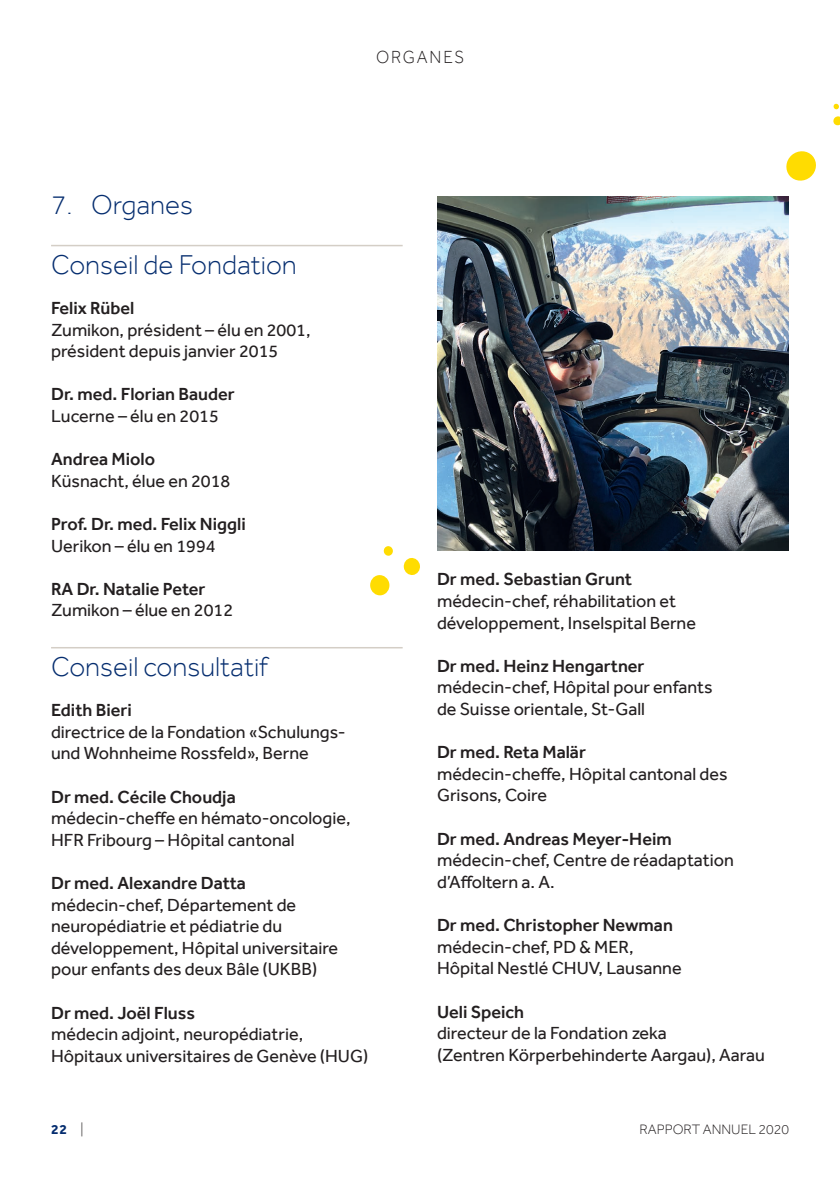
<style>
.page{position:relative;width:840px;height:1191px;background:#fff}
.page>*{position:absolute;margin:0;border:0;box-sizing:border-box;transform-origin:0 0}
.t1{font:300 28px/60px "Effra";color:#052d6f}
.t2{font:18px/21.6px "Effra";color:#231f20}
.t3{font:500 18px "Effra";color:#231f20}
.t4{font:300 18px "Effra";letter-spacing:.105em;color:#231f20;scale:.95 1}
.t5{font:300 14px "Effra";color:#231f20}
.t6{font:700 14px "Effra";color:#052d6f}
.s1{font-weight:300;color:#231f20}
</style>
<div class="page">
<hr style="left:51px;top:245px;width:351px;height:1px;background:#d4cec6">
<hr style="left:51px;top:647px;width:351px;height:1px;background:#d4cec6">
<svg style="left:370px;top:575px;width:20px;height:21px"></svg>
<svg style="left:403px;top:557px;width:17px;height:18px"></svg>
<div style="left:383px;top:546px;width:10px;height:10px;background:#ffdc01;border-radius:50%"></div>
<img style="left:437px;top:197px;width:351px;height:353px">
<svg style="left:786px;top:151px;width:30px;height:30px"></svg>
<svg style="left:833px;top:116px;width:6px;height:10px"></svg>
<svg style="left:833px;top:103px;width:5px;height:7px"></svg>
<p class="t4" style="left:376px;top:46px;width:94px">ORGANES</p>
<h1 class="t1" style="left:51px;top:175px;width:247px">7. Organes<br>Conseil de Fondation</h1>
<p class="t3" style="left:51px;top:297px;width:85px">Felix Rübel</p>
<p class="t2" style="left:51px;top:318px;width:261px">Zumikon, président – élu en 2001, président depuis janvier 2015</p>
<p class="t3" style="left:51px;top:383px;width:185px">Dr. med. Florian Bauder</p>
<p class="t2" style="left:51px;top:405px;width:169px">Lucerne – élu en 2015</p>
<p class="t3" style="left:51px;top:448px;width:105px">Andrea Miolo</p>
<p class="t2" style="left:51px;top:470px;width:181px">Küsnacht, élue en 2018</p>
<p class="t3" style="left:51px;top:513px;width:196px">Prof. Dr. med. Felix Niggli</p>
<p class="t2" style="left:51px;top:534px;width:166px">Uerikon – élu en 1994</p>
<p class="t3" style="left:51px;top:578px;width:156px">RA Dr. Natalie Peter</p>
<p class="t2" style="left:51px;top:599px;width:183px">Zumikon – élue en 2012</p>
<h1 class="t1" style="left:51px;top:637px;width:218px">Conseil consultatif</h1>
<p class="t3" style="left:51px;top:699px;width:82px">Edith Bieri</p>
<p class="t2" style="left:51px;top:720px;width:296px">directrice de la Fondation «Schulungs&shy;und Wohnheime Rossfeld», Berne</p>
<p class="t3" style="left:51px;top:785px;width:186px">Dr med. Cécile Choudja</p>
<p class="t2" style="left:51px;top:807px;width:301px">médecin-cheffe en hémato-oncologie,<br>HFR Fribourg – Hôpital cantonal</p>
<p class="t3" style="left:51px;top:872px;width:196px">Dr med. Alexandre Datta</p>
<p class="t2" style="left:51px;top:893px;width:288px">médecin-chef, Département de neuropédiatrie et pédiatrie du développement, Hôpital universitaire pour enfants des deux Bâle (UKBB)</p>
<p class="t3" style="left:51px;top:1001px;width:145px">Dr med. Joël Fluss</p>
<p class="t2" style="left:51px;top:1023px;width:318px">médecin adjoint, neuropédiatrie,<br>Hôpitaux universitaires de Genève (HUG)</p>
<p class="t3" style="left:437px;top:568px;width:196px">Dr med. Sebastian Grunt</p>
<p class="t2" style="left:437px;top:590px;width:260px">médecin-chef, réhabilitation et développement, Inselspital Berne</p>
<p class="t3" style="left:437px;top:655px;width:209px">Dr med. Heinz Hengartner</p>
<p class="t2" style="left:437px;top:676px;width:277px">médecin-chef, Hôpital pour enfants de Suisse orientale, St-Gall</p>
<p class="t3" style="left:437px;top:741px;width:150px">Dr med. Reta Malär</p>
<p class="t2" style="left:437px;top:763px;width:292px">médecin-cheffe, Hôpital cantonal des<br>Grisons, Coire</p>
<p class="t3" style="left:437px;top:828px;width:236px">Dr med. Andreas Meyer-Heim</p>
<p class="t2" style="left:437px;top:849px;width:298px">médecin-chef, Centre de réadaptation d’Affoltern a. A.</p>
<p class="t3" style="left:437px;top:914px;width:237px">Dr med. Christopher Newman</p>
<p class="t2" style="left:437px;top:935px;width:246px">médecin-chef, PD &amp; MER,<br>Hôpital Nestlé CHUV, Lausanne</p>
<p class="t3" style="left:437px;top:1000px;width:89px">Ueli Speich</p>
<p class="t2" style="left:437px;top:1022px;width:329px">directeur de la Fondation zeka<br>(Zentren Körperbehinderte Aargau), Aarau</p>
<p class="t6" style="left:51px;top:1120px;width:34px">22 <span class="s1">|</span></p>
<p class="t5" style="left:639px;top:1120px;width:151px">RAPPORT ANNUEL 2020</p>
</div>
